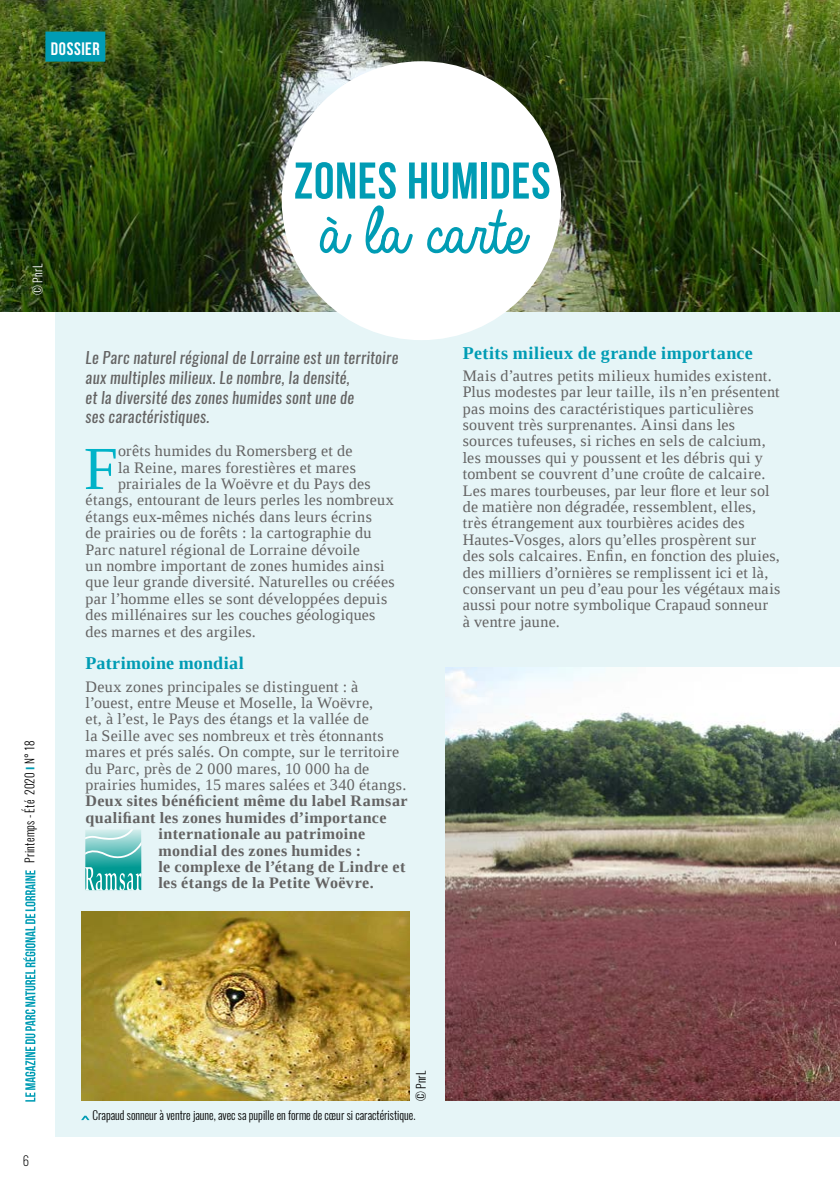
<style>
.page{position:relative;width:840px;height:1191px;background:#fff}
.page>*{position:absolute;margin:0;border:0;box-sizing:border-box;transform-origin:0 0}
.t1{font:70px "Always In My Heart";color:#009cb4}
.t2{font:61.2px "Liberation Serif";color:#00b3c8}
.t3{font:700 51.6px "Bebas Neue";letter-spacing:.015em;color:#009cb4}
.t4{font:700 18px "Liberation Serif";letter-spacing:.02em;color:#009cb4}
.t5{font:700 18px "Bebas Neue";letter-spacing:.03em;color:#fff}
.t6{font:16px/16.4px "Liberation Serif";letter-spacing:.02em;color:#646363}
.t7{font:700 16px "Liberation Serif";letter-spacing:.025em;color:#646363}
.t8{font:italic 16px/19.8px "Oswald";letter-spacing:.02em;color:#646363}
.t9{font:15.2px "Bebas Neue";color:#000}
.t10{font:300 12px "Oswald";color:#000;scale:.94 1}
.t11{font:300 12px "Oswald";letter-spacing:.03em;color:#000;scale:.94 1}
.t12{font:300 12px "Oswald";color:#fff;scale:.94 1}
.s1{font-family:"Avenir";font-weight:900;color:#009cb4}
</style>
<div class="page">
<div style="left:56px;top:51px;width:783px;height:1086px;background:#e6f5f7"></div>
<svg style="left:23px;top:870px;width:12px;height:231px"></svg>
<img style="left:0;top:0;width:839px;height:312px">
<div style="left:281px;top:61px;width:279px;height:279px;background:#fff;border-radius:50%"></div>
<div style="left:45px;top:32px;width:60px;height:30px;background:#009cb4"></div>
<svg style="left:85px;top:829px;width:56px;height:61px;background:#6bc3bf"></svg>
<img style="left:81px;top:911px;width:328px;height:189px">
<svg style="left:81px;top:1115px;width:8px;height:5px"></svg>
<img style="left:445px;top:667px;width:394px;height:433px">
<p class="t5" style="left:51px;top:39px;width:50px">DOSSIER</p>
<p class="t12" style="left:30px;top:295px;width:34px;rotate:-90deg">© PnrL</p>
<p class="t11" style="left:21px;top:862px;width:131px;rotate:-90deg">Printemps - Été 2020 <span class="s1">I</span> N° 18</p>
<h3 class="t3" style="left:294px;top:152px;width:258px">ZONES HUMIDES</h3>
<h1 class="t1" style="left:307px;top:194px;width:205px">à la carte</h1>
<p class="t8" style="left:85px;top:347px;width:314px">Le Parc naturel régional de Lorraine est un territoire aux multiples milieux. Le nombre, la densité,<br>et la diversité des zones humides sont une de<br>ses caractéristiques.</p>
<h2 class="t2" style="left:84px;top:429px;width:35px">F</h2>
<p class="t6" style="left:118px;top:442px;width:236px">orêts humides du Romersberg et de</p>
<p class="t6" style="left:118px;top:459px;width:239px">la Reine, mares forestières et mares</p>
<p class="t6" style="left:118px;top:475px;width:254px">prairiales de la Woëvre et du Pays des</p>
<p class="t6" style="left:85px;top:492px;width:309px">étangs, entourant de leurs perles les nombreux</p>
<p class="t6" style="left:85px;top:508px;width:288px">étangs eux-mêmes nichés dans leurs écrins</p>
<p class="t6" style="left:85px;top:524px;width:287px">de prairies ou de forêts : la cartographie du</p>
<p class="t6" style="left:85px;top:541px;width:276px">Parc naturel régional de Lorraine dévoile</p>
<p class="t6" style="left:85px;top:557px;width:300px">un nombre important de zones humides ainsi</p>
<p class="t6" style="left:85px;top:574px;width:310px">que leur grande diversité. Naturelles ou créées</p>
<p class="t6" style="left:85px;top:590px;width:303px">par l’homme elles se sont développées depuis</p>
<p class="t6" style="left:85px;top:606px;width:291px">des millénaires sur les couches géologiques</p>
<p class="t6" style="left:85px;top:623px;width:172px">des marnes et des argiles.</p>
<p class="t4" style="left:85px;top:651px;width:160px">Patrimoine mondial</p>
<p class="t6" style="left:85px;top:678px;width:322px">Deux zones principales se distinguent : à l’ouest, entre Meuse et Moselle, la Woëvre,<br>et, à l’est, le Pays des étangs et la vallée de<br>la Seille avec ses nombreux et très étonnants mares et prés salés. On compte, sur le territoire du Parc, près de 2 000 mares, 10 000 ha de prairies humides, 15 mares salées et 340 étangs.</p>
<p class="t7" style="left:85px;top:790px;width:323px">Deux sites bénéficient même du label Ramsar</p>
<p class="t7" style="left:85px;top:806px;width:302px">qualifiant les zones humides d’importance</p>
<p class="t7" style="left:158px;top:823px;width:208px">internationale au patrimoine</p>
<p class="t7" style="left:158px;top:839px;width:204px">mondial des zones humides :</p>
<p class="t7" style="left:158px;top:856px;width:248px">le complexe de l’étang de Lindre et</p>
<p class="t7" style="left:158px;top:872px;width:216px">les étangs de la Petite Woëvre.</p>
<p class="t4" style="left:462px;top:340px;width:291px">Petits milieux de grande importance</p>
<p class="t6" style="left:462px;top:367px;width:319px">Mais d’autres petits milieux humides existent.<br>Plus modestes par leur taille, ils n’en présentent pas moins des caractéristiques particulières souvent très surprenantes. Ainsi dans les sources tufeuses, si riches en sels de calcium, les mousses qui y poussent et les débris qui y tombent se couvrent d’une croûte de calcaire.<br>Les mares tourbeuses, par leur flore et leur sol de matière non dégradée, ressemblent, elles, très étrangement aux tourbières acides des Hautes-Vosges, alors qu’elles prospèrent sur des sols calcaires. Enfin, en fonction des pluies, des milliers d’ornières se remplissent ici et là, conservant un peu d’eau pour les végétaux mais aussi pour notre symbolique Crapaud sonneur<br>à ventre jaune.</p>
<p class="t9" style="left:23px;top:1152px;width:7px">6</p>
<p class="t10" style="left:413px;top:1101px;width:34px;rotate:-90deg">© PnrL</p>
<p class="t10" style="left:92px;top:1107px;width:345px">Crapaud sonneur à ventre jaune, avec sa pupille en forme de cœur si caractéristique.</p>
</div>
